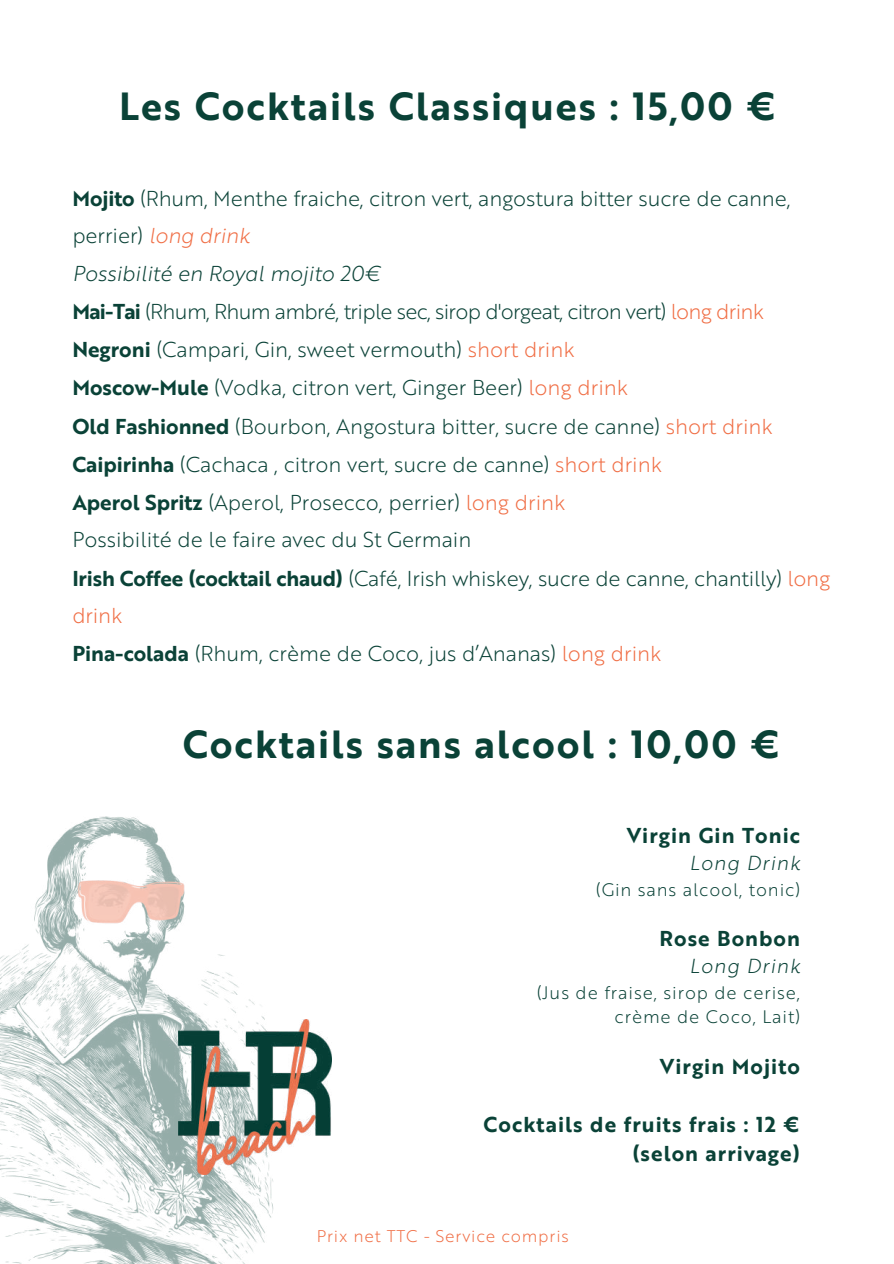
<style>
.page{position:relative;width:894px;height:1264px;background:#fff}
.page>*{position:absolute;margin:0;border:0;box-sizing:border-box;transform-origin:0 0}
.t1{font:700 38.25px "Brother 1816";letter-spacing:.05em;color:#0a4237}
.t2{font:300 21px/37.8px "Brother 1816";color:#0a4237}
.t3{font:700 21px/29.2px "Brother 1816";letter-spacing:.05em;color:#0a4237;text-align:right}
.t4{font:italic 300 19.65px "Brother 1816";letter-spacing:.05em;color:#0a4237}
.t5{font:300 17.55px/23.7px "Brother 1816";letter-spacing:.05em;color:#0a4237;text-align:right}
.t6{font:300 16.5px "Brother 1816";letter-spacing:.05em;color:#f06e45}
.s1{font-weight:700}
.s2{font-style:italic;color:#f06e45}
.s3{font-style:italic}
.s4{color:#f06e45}
</style>
<div class="page">
<img style="left:0;top:816px;width:274px;height:447px">
<img style="left:178px;top:1019px;width:153px;height:154px">
<h1 class="t1" style="left:119px;top:78px;width:659px">Les Cocktails Classiques : 15,00 €</h1>
<p class="t2" style="left:72px;top:179px;width:759px"><span class="s1">Mojito</span> (Rhum, Menthe fraiche, citron vert, angostura bitter sucre de canne, perrier) <span class="s2">long drink<br></span><span class="s3">Possibilité en Royal mojito 20€<br></span><span class="s1">Mai-Tai</span> (Rhum, Rhum ambré, triple sec, sirop d'orgeat, citron vert) <span class="s4">long drink </span><span class="s1">Negroni</span> (Campari, Gin, sweet vermouth) <span class="s4">short drink<br></span><span class="s1">Moscow-Mule</span> (Vodka, citron vert, Ginger Beer) <span class="s4">long drink<br></span><span class="s1">Old Fashionned</span> (Bourbon, Angostura bitter, sucre de canne) <span class="s4">short drink </span><span class="s1">Caipirinha</span> (Cachaca , citron vert, sucre de canne) <span class="s4">short drink<br></span><span class="s1">Aperol Spritz</span> (Aperol, Prosecco, perrier) <span class="s4">long drink<br></span>Possibilité de le faire avec du St Germain<br><span class="s1">Irish Coffee (cocktail chaud)</span> (Café, Irish whiskey, sucre de canne, chantilly) <span class="s4">long drink<br></span><span class="s1">Pina-colada</span> (Rhum, crème de Coco, jus d’Ananas) <span class="s4">long drink</span></p>
<h1 class="t1" style="left:183px;top:714px;width:599px">Cocktails sans alcool : 10,00 €</h1>
<p class="t3" style="left:626px;top:819px;width:175px">Virgin Gin Tonic</p>
<p class="t4" style="left:689px;top:848px;width:112px">Long Drink</p>
<p class="t5" style="left:595px;top:876px;width:206px">(Gin sans alcool, tonic)</p>
<p class="t3" style="left:659px;top:923px;width:142px">Rose Bonbon</p>
<p class="t4" style="left:689px;top:951px;width:112px">Long Drink</p>
<p class="t5" style="left:536px;top:980px;width:265px">(Jus de fraise, sirop de cerise, crème de Coco, Lait)</p>
<p class="t3" style="left:659px;top:1050px;width:141px">Virgin Mojito</p>
<p class="t3" style="left:483px;top:1109px;width:318px">Cocktails de fruits frais : 12 € (selon arrivage)</p>
<p class="t6" style="left:317px;top:1224px;width:253px">Prix net TTC - Service compris</p>
</div>
